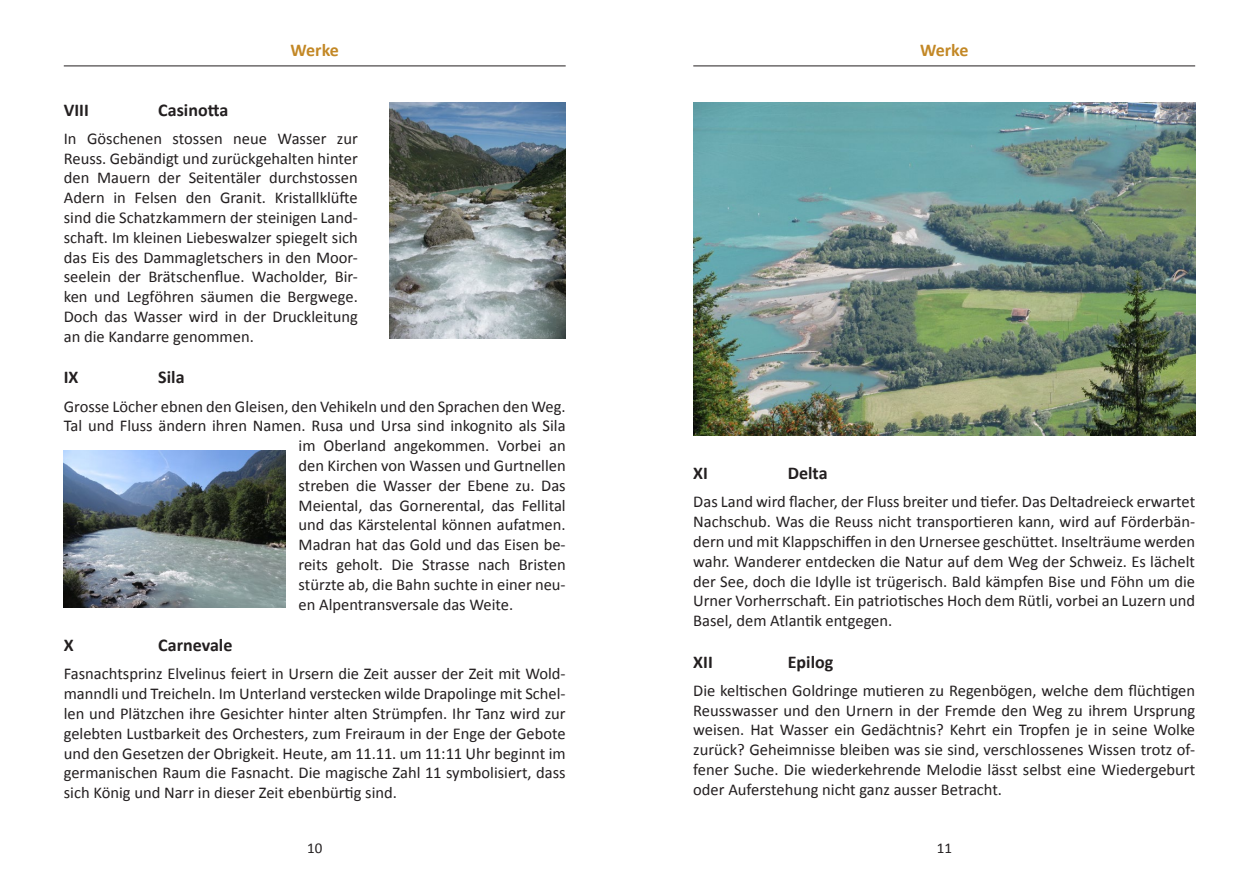
<style>
.page{position:relative;width:1259px;height:893px;background:#fff}
.page>*{position:absolute;margin:0;border:0;box-sizing:border-box;transform-origin:0 0}
.t1{font:700 18px "Calibri";color:#231f20}
.t2{font:700 18px "Calibri";letter-spacing:-.015em;color:#c38826}
.t3{font:16.5px/19.8px "Calibri";color:#231f20;text-align:justify}
.t4{font:15px "Calibri";color:#231f20}
</style>
<div class="page">
<hr style="left:693px;top:65px;width:502px;height:1px;background:#231f20">
<hr style="left:64px;top:65px;width:502px;height:1px;background:#231f20">
<img style="left:390px;top:102px;width:176px;height:236px">
<img style="left:64px;top:451px;width:222px;height:157px">
<img style="left:693px;top:102px;width:502px;height:333px">
<p class="t2" style="left:290px;top:39px;width:50px">Werke</p>
<p class="t2" style="left:920px;top:39px;width:50px">Werke</p>
<p class="t1" style="left:64px;top:98px;width:27px">VIII</p>
<p class="t1" style="left:158px;top:98px;width:71px">Casinotta</p>
<p class="t3" style="left:64px;top:129px;width:295px">In Göschenen stossen neue Wasser zur Reuss. Gebändigt und zurückgehalten hinter den Mauern der Seitentäler durchstossen Adern in Felsen den Granit. Kristallklüfte sind die Schatzkammern der steinigen Land&shy;schaft. Im kleinen Liebeswalzer spiegelt sich das Eis des Dammagletschers in den Moor&shy;seelein der Brätschenflue. Wacholder, Bir&shy;ken und Legföhren säumen die Bergwege.<br>Doch das Wasser wird in der Druckleitung an die Kandarre genommen.</p>
<p class="t1" style="left:64px;top:366px;width:16px">IX</p>
<p class="t1" style="left:158px;top:366px;width:28px">Sila</p>
<p class="t3" style="left:64px;top:396px;width:503px">Grosse Löcher ebnen den Gleisen, den Vehikeln und den Sprachen den Weg.</p>
<p class="t3" style="left:64px;top:416px;width:503px">Tal und Fluss ändern ihren Namen. Rusa und Ursa sind inkognito als Sila</p>
<p class="t3" style="left:298px;top:436px;width:269px">im Oberland angekommen. Vorbei an</p>
<p class="t3" style="left:298px;top:456px;width:269px">den Kirchen von Wassen und Gurtnellen</p>
<p class="t3" style="left:298px;top:475px;width:269px">streben die Wasser der Ebene zu. Das</p>
<p class="t3" style="left:298px;top:495px;width:269px">Meiental, das Gornerental, das Fellital</p>
<p class="t3" style="left:298px;top:515px;width:269px">und das Kärstelental können aufatmen.</p>
<p class="t3" style="left:298px;top:535px;width:269px">Madran hat das Gold und das Eisen be-</p>
<p class="t3" style="left:298px;top:555px;width:269px">reits geholt. Die Strasse nach Bristen</p>
<p class="t3" style="left:298px;top:574px;width:269px">stürzte ab, die Bahn suchte in einer neu-</p>
<p class="t3" style="left:298px;top:594px;width:216px">en Alpentransversale das Weite.</p>
<p class="t1" style="left:64px;top:633px;width:11px">X</p>
<p class="t1" style="left:158px;top:633px;width:76px">Carnevale</p>
<p class="t3" style="left:64px;top:664px;width:503px">Fasnachtsprinz Elvelinus feiert in Ursern die Zeit ausser der Zeit mit Wold&shy;manndli und Treicheln. Im Unterland verstecken wilde Drapolinge mit Schel&shy;len und Plätzchen ihre Gesichter hinter alten Strümpfen. Ihr Tanz wird zur gelebten Lustbarkeit des Orchesters, zum Freiraum in der Enge der Gebote und den Gesetzen der Obrigkeit. Heute, am 11.11. um 11:11 Uhr beginnt im germanischen Raum die Fasnacht. Die magische Zahl 11 symbolisiert, dass sich König und Narr in dieser Zeit ebenbürtig sind.</p>
<p class="t1" style="left:693px;top:462px;width:16px">XI</p>
<p class="t1" style="left:788px;top:462px;width:41px">Delta</p>
<p class="t3" style="left:693px;top:492px;width:503px">Das Land wird flacher, der Fluss breiter und tiefer. Das Deltadreieck erwartet Nachschub. Was die Reuss nicht transportieren kann, wird auf Förderbän&shy;dern und mit Klappschiffen in den Urnersee geschüttet. Inselträume werden wahr. Wanderer entdecken die Natur auf dem Weg der Schweiz. Es lächelt der See, doch die Idylle ist trügerisch. Bald kämpfen Bise und Föhn um die Urner Vorherrschaft. Ein patriotisches Hoch dem Rütli, vorbei an Luzern und Basel, dem Atlantik entgegen.</p>
<p class="t1" style="left:693px;top:650px;width:21px">XII</p>
<p class="t1" style="left:788px;top:650px;width:47px">Epilog</p>
<p class="t3" style="left:693px;top:680px;width:503px">Die keltischen Goldringe mutieren zu Regenbögen, welche dem flüchtigen Reusswasser und den Urnern in der Fremde den Weg zu ihrem Ursprung weisen. Hat Wasser ein Gedächtnis? Kehrt ein Tropfen je in seine Wolke zurück? Geheimnisse bleiben was sie sind, verschlossenes Wissen trotz of&shy;fener Suche. Die wiederkehrende Melodie lässt selbst eine Wiedergeburt oder Auferstehung nicht ganz ausser Betracht.</p>
<p class="t4" style="left:307px;top:839px;width:17px">10</p>
<p class="t4" style="left:936px;top:839px;width:17px">11</p>
</div>
